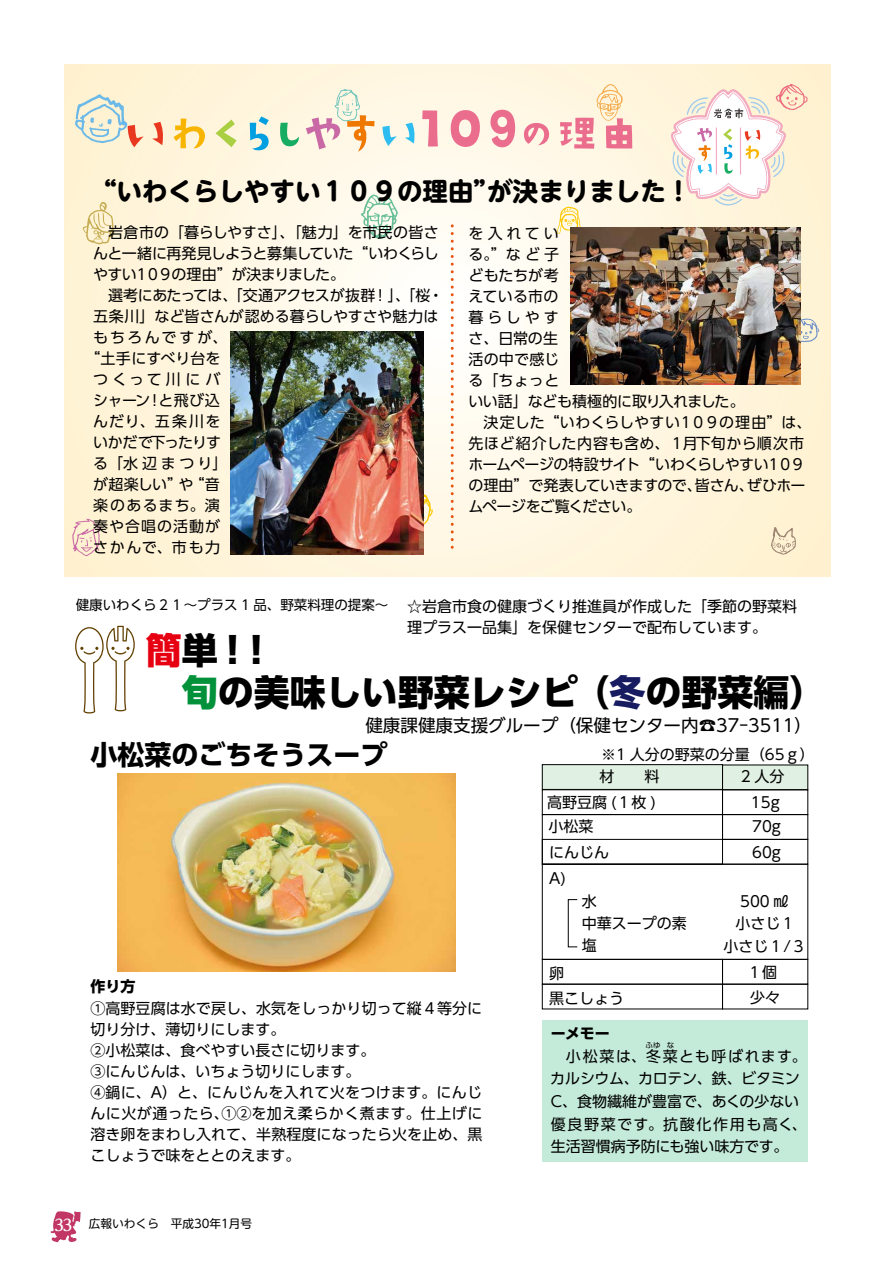
<style>
.page{position:relative;width:893px;height:1263px;background:#fff}
.page>*{position:absolute;margin:0;border:0;box-sizing:border-box;transform-origin:0 0}
.t1{font:800 36px/42px "UD Shin Go Pro";color:#000}
.t2{font:700 27px "UD Shin Go Pro";color:#000}
.t3{font:700 25.5px "UD Shin M Go Pro";color:#000}
.t4{font:17.55px "UD Shin Go Pro";color:#000}
.t5{font:15px/21px "UD Shin Go Pro";color:#000}
.t6{font:15px "UD Shin Go Pro";letter-spacing:-.035em;color:#000}
.t7{font:15px "UD Shin Go Pro";letter-spacing:-.045em;color:#000}
.t8{font:15px "UD Shin Go Pro";letter-spacing:-.085em;color:#000}
.t9{font:15px "UD Shin Go Pro";letter-spacing:-.07em;color:#000}
.t10{font:15px "UD Shin Go Pro";letter-spacing:.165em;color:#000}
.t11{font:15px "UD Shin Go Pro";letter-spacing:.065em;color:#000}
.t12{font:700 15px "UD Shin Go Pro";color:#000}
.t13{font:15px "UD Shin Go Pro";letter-spacing:.28em;color:#000}
.t14{font:14.7px "UD Shin Go Pro";color:#000}
.t15{font:13.5px "UD Shin Go Pro";color:#000}
.t16{font:11.7px "UD Shin M Go Pro";color:#000}
.t17{font:7.5px "UD Shin Go Pro";color:#000}
.s1{color:#e60012}
.s2{color:#00913a}
.s3{color:#171c61}
.s4{font-family:"UD Reimin Pro";font-weight:700;font-size:15.9px;color:#fff}
</style>
<div class="page">
<svg style="left:50px;top:1211px;width:31px;height:32px"></svg>
<img style="left:117px;top:773px;width:339px;height:199px">
<svg style="left:65px;top:65px;width:766px;height:511px"></svg>
<svg style="left:173px;top:119px;width:33px;height:30px"></svg>
<svg style="left:215px;top:120px;width:22px;height:27px"></svg>
<svg style="left:250px;top:116px;width:19px;height:36px"></svg>
<svg style="left:279px;top:123px;width:20px;height:25px"></svg>
<svg style="left:383px;top:123px;width:33px;height:23px"></svg>
<svg style="left:422px;top:110px;width:16px;height:37px"></svg>
<svg style="left:450px;top:109px;width:30px;height:38px"></svg>
<svg style="left:490px;top:109px;width:26px;height:39px"></svg>
<svg style="left:524px;top:123px;width:26px;height:22px"></svg>
<svg style="left:800px;top:319px;width:19px;height:23px"></svg>
<svg style="left:75px;top:94px;width:89px;height:53px;background:#e9dfcc"></svg>
<svg style="left:361px;top:195px;width:37px;height:44px"></svg>
<svg style="left:771px;top:527px;width:25px;height:28px"></svg>
<svg style="left:560px;top:84px;width:73px;height:65px;background:#f9cfc3"></svg>
<svg style="left:671px;top:84px;width:136px;height:122px"></svg>
<svg style="left:83px;top:202px;width:31px;height:42px"></svg>
<svg style="left:72px;top:519px;width:29px;height:37px"></svg>
<svg style="left:557px;top:207px;width:25px;height:27px"></svg>
<svg style="left:306px;top:89px;width:68px;height:63px;background:#f2ddc9"></svg>
<svg style="left:424px;top:491px;width:9px;height:37px"></svg>
<svg style="left:451px;top:226px;width:3px;height:323px"></svg>
<div style="left:542px;top:1021px;width:266px;height:141px;background:#c4ead9"></div>
<div style="left:542px;top:814px;width:181px;height:50px;border:1px solid #000"></div>
<div style="left:722px;top:765px;width:86px;height:25px;background:#e0f0e2"></div>
<div style="left:542px;top:789px;width:181px;height:26px;border:1px solid #000"></div>
<div style="left:722px;top:789px;width:86px;height:26px;border:1px solid #000"></div>
<div style="left:722px;top:814px;width:86px;height:26px;border:1px solid #000"></div>
<div style="left:542px;top:839px;width:266px;height:25px;border:1px solid #000"></div>
<div style="left:542px;top:765px;width:180px;height:24px;background:#e0f0e2"></div>
<div style="left:542px;top:764px;width:181px;height:26px;border:1px solid #000"></div>
<div style="left:568px;top:899px;width:10px;height:48px;border:1px solid #000"></div>
<div style="left:542px;top:864px;width:266px;height:96px;border:1px solid #000"></div>
<div style="left:542px;top:959px;width:181px;height:25px;border:1px solid #000"></div>
<div style="left:722px;top:959px;width:86px;height:25px;border:1px solid #000"></div>
<div style="left:542px;top:984px;width:181px;height:25px;border:1px solid #000"></div>
<div style="left:722px;top:984px;width:86px;height:25px;border:1px solid #000"></div>
<svg style="left:75px;top:626px;width:60px;height:87px"></svg>
<img style="left:230px;top:331px;width:194px;height:223px">
<img style="left:571px;top:228px;width:229px;height:156px">
<h3 class="t3" style="left:91px;top:171px;width:602px">“いわくらしやすい１０９の理由”が決まりました！</h3>
<p class="t5" style="left:93px;top:222px;width:347px">　岩倉市の「暮らしやすさ」、「魅力」を市民の皆さ</p>
<p class="t7" style="left:93px;top:242px;width:347px">んと一緒に再発見しようと募集していた“いわくらし</p>
<p class="t8" style="left:93px;top:263px;width:254px">やすい１０９の理由”が決まりました。</p>
<p class="t6" style="left:93px;top:284px;width:352px">　選考にあたっては、「交通アクセスが抜群！」、「桜・</p>
<p class="t5" style="left:93px;top:306px;width:347px">五条川」など皆さんが認める暮らしやすさや魅力は</p>
<p class="t10" style="left:93px;top:326px;width:136px">もちろんですが、</p>
<p class="t5" style="left:86px;top:348px;width:136px">“土手にすべり台を</p>
<p class="t13" style="left:93px;top:368px;width:129px">つくって川にバ</p>
<p class="t5" style="left:93px;top:390px;width:128px">シャーン！と飛び込</p>
<p class="t5" style="left:93px;top:411px;width:129px">んだり、五条川を</p>
<p class="t9" style="left:93px;top:431px;width:129px">いかだで下ったりす</p>
<p class="t5" style="left:93px;top:453px;width:136px">る「水辺まつり」</p>
<p class="t5" style="left:93px;top:474px;width:128px">が超楽しい”や“音</p>
<p class="t5" style="left:93px;top:495px;width:128px">楽のあるまち。演</p>
<p class="t11" style="left:93px;top:515px;width:128px">奏や合唱の活動が</p>
<p class="t5" style="left:93px;top:537px;width:129px">さかんで、市も力</p>
<p class="t5" style="left:468px;top:222px;width:345px">を入れてい<br>る。”など子<br>どもたちが考<br>えている市の<br>暮らしやす<br>さ、日常の生<br>活の中で感じ<br>る「ちょっと<br>いい話」なども積極的に取り入れました。<br>　決定した“いわくらしやすい１０９の理由”は、先ほど紹介した内容も含め、１月下旬から順次市ホームページの特設サイト“いわくらしやすい１０９の理由”で発表していきますので、皆さん、ぜひホームページをご覧ください。</p>
<p class="t15" style="left:76px;top:594px;width:314px">健康いわくら２１～プラス 1 品、野菜料理の提案～</p>
<p class="t5" style="left:407px;top:596px;width:392px">☆岩倉市食の健康づくり推進員が作成した「季節の野菜料理プラス一品集」を保健センターで配布しています。</p>
<h1 class="t1" style="left:182px;top:628px;width:645px;text-indent:-36px"><span class="s1">簡</span>単 ! !<br><span class="s2">旬</span>の美味しい野菜レシピ（<span class="s3">冬</span>の野菜編）</h1>
<p class="t4" style="left:365px;top:711px;width:448px">健康課健康支援グループ（保健センター内☎37-3511）</p>
<h2 class="t2" style="left:90px;top:733px;width:299px">小松菜のごちそうスープ</h2>
<p class="t14" style="left:601px;top:742px;width:215px">※1 人分の野菜の分量（65ｇ）</p>
<p class="t5" style="left:599px;top:766px;width:61px">材　　料</p>
<p class="t5" style="left:741px;top:764px;width:45px;line-height:25.2px;text-align:center">2 人分<br>15g</p>
<p class="t5" style="left:547px;top:791px;width:110px">高野豆腐 (１枚 )</p>
<p class="t12" style="left:90px;top:974px;width:46px">作り方</p>
<p class="t5" style="left:90px;top:997px;width:393px">①高野豆腐は水で戻し、水気をしっかり切って縦４等分に切り分け、薄切りにします。<br>②小松菜は、食べやすい長さに切ります。<br>③にんじんは、いちょう切りにします。<br>④鍋に、A）と、にんじんを入れて火をつけます。にんじんに火が通ったら、①②を加え柔らかく煮ます。仕上げに溶き卵をまわし入れて、半熟程度になったら火を止め、黒こしょうで味をととのえます。</p>
<p class="t16" style="left:54px;top:1214px;width:199px"><span class="s4">33</span> 広報いわくら　平成30年1月号</p>
<p class="t5" style="left:548px;top:813px;width:62px;line-height:25.3px">小松菜にんじん</p>
<p class="t5" style="left:549px;top:867px;width:18px">A)</p>
<p class="t5" style="left:549px;top:962px;width:16px">卵</p>
<p class="t5" style="left:582px;top:890px;width:16px">水</p>
<p class="t5" style="left:582px;top:913px;width:106px">中華スープの素</p>
<p class="t5" style="left:582px;top:934px;width:16px">塩</p>
<p class="t5" style="left:752px;top:815px;width:30px">70g</p>
<p class="t5" style="left:752px;top:841px;width:30px">60g</p>
<p class="t5" style="left:740px;top:890px;width:50px">500 ㎖</p>
<p class="t5" style="left:724px;top:912px;width:84px;line-height:22.2px;text-align:center">小さじ１<br>小さじ１/３</p>
<p class="t5" style="left:747px;top:961px;width:31px">１個</p>
<p class="t5" style="left:549px;top:987px;width:76px">黒こしょう</p>
<p class="t5" style="left:750px;top:986px;width:31px">少々</p>
<p class="t17" style="left:645px;top:1039px;width:30px">ふゆ な</p>
<p class="t12" style="left:551px;top:1021px;width:60px">ーメモー</p>
<p class="t5" style="left:550px;top:1044px;width:258px;line-height:22.5px">　小松菜は、冬菜とも呼ばれます。カルシウム、カロテン、鉄、ビタミン<br>C、食物繊維が豊富で、あくの少ない優良野菜です。抗酸化作用も高く、生活習慣病予防にも強い味方です。</p>
</div>
